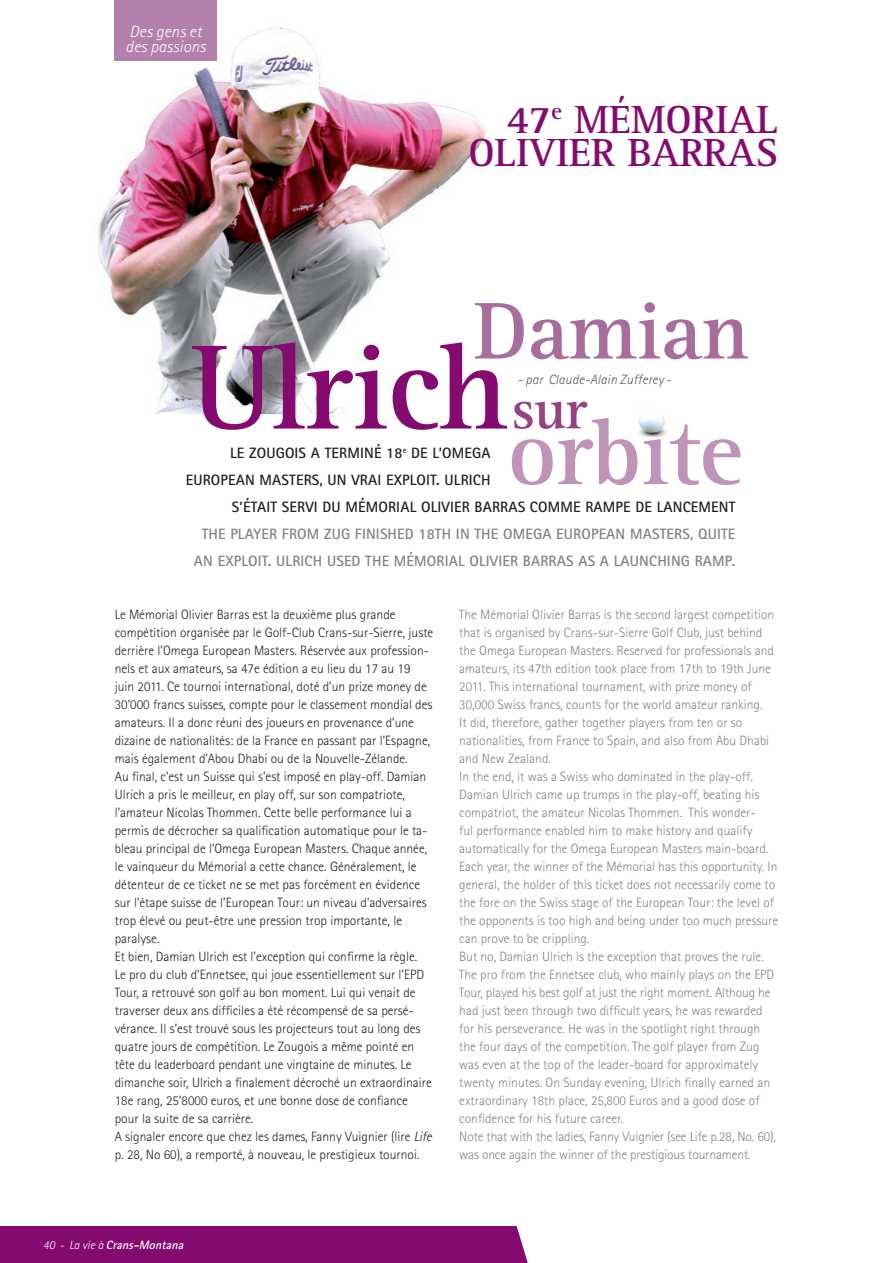
<style>
.page{position:relative;width:893px;height:1263px;background:#fff}
.page>*{position:absolute;margin:0;border:0;box-sizing:border-box;transform-origin:0 0}
.t1{font:700 40.5px/33px "Rotis Serif";letter-spacing:-.005em;color:#850a70;text-align:right}
.t2{font:italic 300 16.5px/15px "Rotis Sans Serif";letter-spacing:.01em;color:#fff}
.t3{font:700 15px "Rotis Sans Serif";letter-spacing:.01em;color:#231f20}
.t4{font:700 15px/27px "Rotis Sans Serif";letter-spacing:.01em;color:#808285;text-align:center}
.t5{font:300 13.5px/18px "Rotis Sans Serif";color:#231f20}
.t6{font:300 13.5px/18px "Rotis Sans Serif";color:#808285}
.t7{font:italic 300 13.5px "Rotis Sans Serif";letter-spacing:.01em;color:#57585a}
.t8{font:italic 700 12px "Rotis Sans Serif";color:#fff}
.s1{font-style:italic}
.s2{font-weight:300}
</style>
<div class="page">
<div style="left:0;top:1226px;width:528px;height:37px;background:#850a70"></div>
<img style="left:98px;top:26px;width:388px;height:388px">
<svg style="left:192px;top:302px;width:556px;height:183px"></svg>
<div style="left:114px;top:0;width:103px;height:61px;background:#b37fab"></div>
<img style="left:627px;top:386px;width:52px;height:34px">
<img style="left:627px;top:386px;width:38px;height:1px">
<img style="left:627px;top:420px;width:52px;height:23px">
<p class="t2" style="left:126px;top:25px;width:81px">Des gens et des passions</p>
<h1 class="t1" style="left:468px;top:106px;width:311px">47<sup>e</sup> MÉMORIAL<br>OLIVIER BARRAS</h1>
<p class="t7" style="left:517px;top:375px;width:155px">- par Claude-Alain Zuffere -</p>
<p class="t7" style="left:658px;top:375px;width:7px">y</p>
<p class="t3" style="left:230px;top:448px;width:262px">LE ZOUGOIS A TERMINÉ 18<sup>e</sup> DE L’OMEGA</p>
<p class="t3" style="left:186px;top:475px;width:306px">EUROPEAN MASTERS, UN VRAI EXPLOIT. ULRICH</p>
<p class="t3" style="left:232px;top:502px;width:505px">S’ÉTAIT SERVI DU MÉMORIAL OLIVIER BARRAS COMME RAMPE DE LANCEMENT</p>
<p class="t4" style="left:194px;top:522px;width:543px">THE PLAYER FROM ZUG FINISHED 18TH IN THE OMEGA EUROPEAN MASTERS, QUITE<br>AN EXPLOIT. ULRICH USED THE MÉMORIAL OLIVIER BARRAS AS A LAUNCHING RAMP.</p>
<p class="t5" style="left:115px;top:607px;width:320px">Le Mémorial Olivier Barras est la deuxième plus grande compétition organisée par le Golf-Club Crans-sur-Sierre, juste derrière l’Omega European Masters. Réservée aux profession&shy;nels et aux amateurs, sa 47e édition a eu lieu du 17 au 19 juin 2011. Ce tournoi international, doté d’un prize money de 30’000 francs suisses, compte pour le classement mondial des amateurs. Il a donc réuni des joueurs en provenance d’une dizaine de nationalités: de la France en passant par l’Espagne, mais également d’Abou Dhabi ou de la Nouvelle-Zélande.<br>Au final, c’est un Suisse qui s’est imposé en play-off. Damian Ulrich a pris le meilleur, en play off, sur son compatriote, l’amateur Nicolas Thommen. Cette belle performance lui a permis de décrocher sa qualification automatique pour le ta&shy;bleau principal de l’Omega European Masters. Chaque année, le vainqueur du Mémorial a cette chance. Généralement, le détenteur de ce ticket ne se met pas forcément en évidence sur l’étape suisse de l’European Tour: un niveau d’adversaires trop élevé ou peut-être une pression trop importante, le paralyse.<br>Et bien, Damian Ulrich est l’exception qui confirme la règle.<br>Le pro du club d’Ennetsee, qui joue essentiellement sur l’EPD Tour, a retrouvé son golf au bon moment. Lui qui venait de traverser deux ans difficiles a été récompensé de sa persé&shy;vérance. Il s’est trouvé sous les projecteurs tout au long des quatre jours de compétition. Le Zougois a même pointé en tête du leaderboard pendant une vingtaine de minutes. Le dimanche soir, Ulrich a finalement décroché un extraordinaire 18e rang, 25’8000 euros, et une bonne dose de confiance pour la suite de sa carrière.<br>A signaler encore que chez les dames, Fanny Vuignier (lire <span class="s1">Life </span>p. 28, No 60), a remporté, à nouveau, le prestigieux tournoi.</p>
<p class="t6" style="left:459px;top:606px;width:320px">The Mémorial Olivier Barras is the second largest competition that is organised by Crans-sur-Sierre Golf Club, just behind the Omega European Masters. Reserved for professionals and amateurs, its 47th edition took place from 17th to 19th June 2011. This international tournament, with prize money of 30,000 Swiss francs, counts for the world amateur ranking.<br>It did, therefore, gather together players from ten or so nationalities, from France to Spain, and also from Abu Dhabi and New Zealand.<br>In the end, it was a Swiss who dominated in the play-off.<br>Damian Ulrich came up trumps in the play-off, beating his compatriot, the amateur Nicolas Thommen. This wonder-<br>ful performance enabled him to make history and qualify automatically for the Omega European Masters main-board.<br>Each year, the winner of the Mémorial has this opportunity. In general, the holder of this ticket does not necessarily come to the fore on the Swiss stage of the European Tour: the level of the opponents is too high and being under too much pressure can prove to be crippling.<br>But no, Damian Ulrich is the exception that proves the rule.<br>The pro from the Ennetsee club, who mainly plays on the EPD Tour, played his best golf at just the right moment. Althoug he had just been through two difficult years, he was rewarded for his perseverance. He was in the spotlight right through the four days of the competition. The golf player from Zug was even at the top of the leader-board for approximately twenty minutes. On Sunday evening, Ulrich finally earned an extraordinary 18th place, 25,800 Euros and a good dose of confidence for his future career.<br>Note that with the ladies, Fanny Vuignier (see Life p.28, No. 60), was once again the winner of the prestigious tournament.</p>
<p class="t8" style="left:43px;top:1240px;width:144px"><span class="s2">4 0 - L a vie à</span> Crans-Montana</p>
</div>
